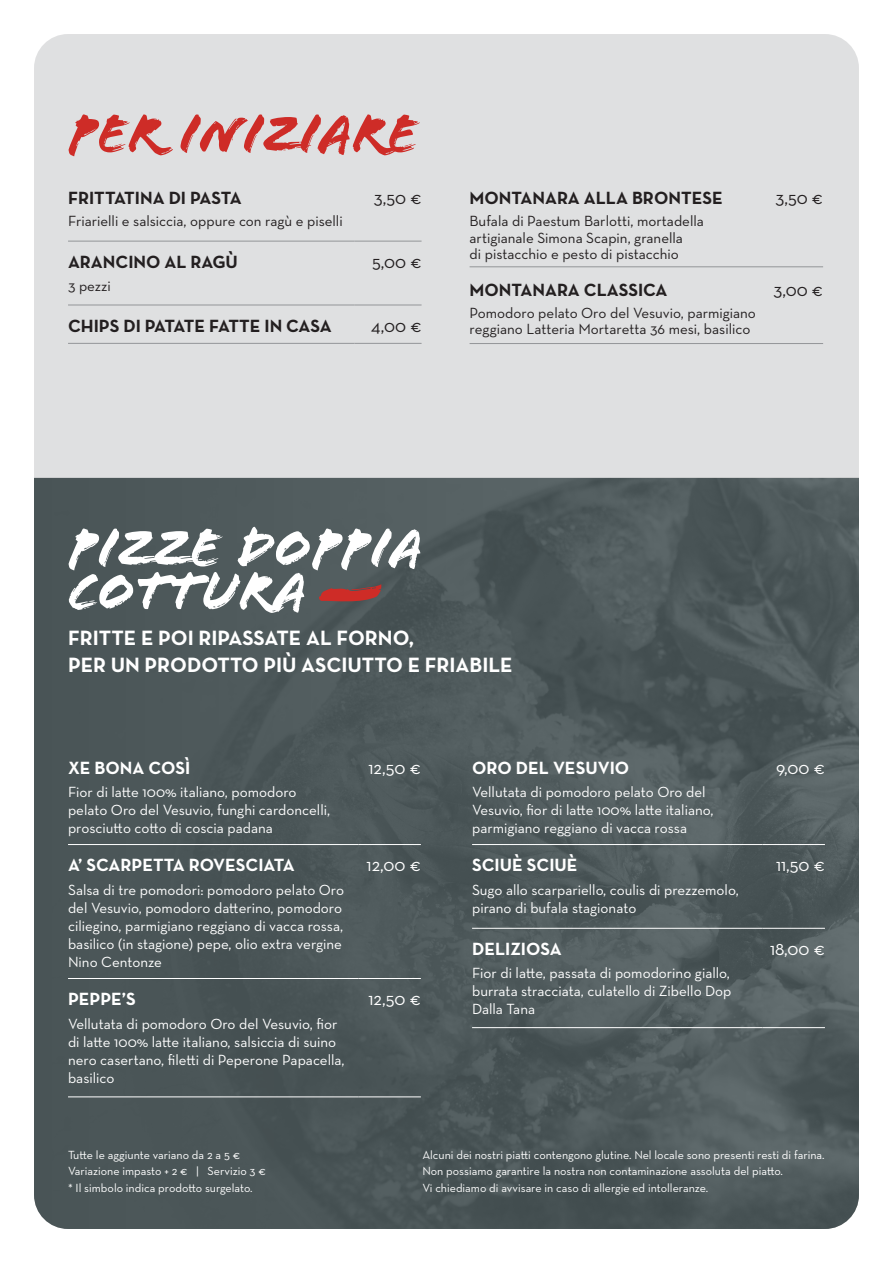
<style>
.page{position:relative;width:893px;height:1263px;background:#fff}
.page>*{position:absolute;margin:0;border:0;box-sizing:border-box;transform-origin:0 0}
.Titoli_1{font:57px/43.5px "Flood Std";color:#fff}
.Titoli_1-2{font:57px "Flood Std";color:#ce2c27}
.Ingredienti{font:700 21px/26.2px "Neutraface Text";color:#fff}
.t1{font:700 18px "Neutraface Text";color:#231f20}
.t2{font:700 18px "Neutraface Text";color:#fff}
.t3{font:18px "Neutraface Text";color:#fff}
.t4{font:18px "Neutraface Text";color:#231f20}
.Ingredienti-2{font:15px/18px "Neutraface Text";color:#fff}
.Ingredienti-3{font:15px/16.5px "Neutra Text";color:#231f20}
.Ingredienti-4{font:15px "Neutraface Text";color:#231f20}
.Ingredienti-5{font:12px "Neutraface Text";color:#fff}
</style>
<div class="page">
<div style="left:34px;top:34px;width:825px;height:1195px;background:#dfe0e1;border-radius:34px"></div>
<img style="left:34px;top:478px;width:825px;height:751px">
<svg style="left:319px;top:584px;width:62px;height:20px"></svg>
<hr style="left:472px;top:928px;width:290px;height:1px;background:#fff">
<hr style="left:762px;top:928px;width:63px;height:1px;background:#fff">
<hr style="left:472px;top:1027px;width:290px;height:1px;background:#fff">
<hr style="left:762px;top:1027px;width:63px;height:1px;background:#fff">
<hr style="left:472px;top:844px;width:290px;height:1px;background:#fff">
<hr style="left:762px;top:844px;width:63px;height:1px;background:#fff">
<hr style="left:68px;top:1096px;width:290px;height:1px;background:#fff">
<hr style="left:358px;top:1096px;width:63px;height:1px;background:#fff">
<hr style="left:68px;top:844px;width:290px;height:1px;background:#fff">
<hr style="left:358px;top:844px;width:63px;height:1px;background:#fff">
<hr style="left:68px;top:978px;width:290px;height:1px;background:#fff">
<hr style="left:358px;top:978px;width:63px;height:1px;background:#fff">
<hr style="left:68px;top:241px;width:286px;height:1px;background:#939598">
<hr style="left:354px;top:241px;width:68px;height:1px;background:#939598">
<hr style="left:68px;top:305px;width:286px;height:1px;background:#939598">
<hr style="left:354px;top:305px;width:68px;height:1px;background:#939598">
<hr style="left:68px;top:343px;width:286px;height:1px;background:#939598">
<hr style="left:354px;top:343px;width:68px;height:1px;background:#939598">
<hr style="left:470px;top:267px;width:286px;height:1px;background:#939598">
<hr style="left:756px;top:267px;width:67px;height:1px;background:#939598">
<hr style="left:470px;top:343px;width:286px;height:1px;background:#939598">
<hr style="left:756px;top:343px;width:67px;height:1px;background:#939598">
<p class="Titoli_1-2" style="left:68px;top:101px;width:351px">PER INIZIARE</p>
<p class="t1" style="left:68px;top:186px;width:175px">FRITTATINA DI PASTA</p>
<p class="t4" style="left:374px;top:187px;width:49px">3,50 €</p>
<p class="Ingredienti-3" style="left:68px;top:212px;width:276px">Friarielli e salsiccia, oppure con ragù e piselli</p>
<p class="t1" style="left:68px;top:250px;width:171px">ARANCINO AL RAGÙ</p>
<p class="t4" style="left:372px;top:251px;width:51px">5,00 €</p>
<p class="Ingredienti-4" style="left:68px;top:277px;width:44px">3 pezzi</p>
<p class="t1" style="left:68px;top:314px;width:265px">CHIPS DI PATATE FATTE IN CASA</p>
<p class="t4" style="left:371px;top:314px;width:52px">4,00 €</p>
<p class="t1" style="left:470px;top:186px;width:255px">MONTANARA ALLA BRONTESE</p>
<p class="t4" style="left:775px;top:187px;width:49px">3,50 €</p>
<p class="Ingredienti-3" style="left:470px;top:212px;width:236px">Bufala di Paestum Barlotti, mortadella artigianale Simona Scapin, granella<br>di pistacchio e pesto di pistacchio</p>
<p class="t1" style="left:470px;top:278px;width:199px">MONTANARA CLASSICA</p>
<p class="t4" style="left:774px;top:278px;width:51px">3,00 €</p>
<p class="Ingredienti-3" style="left:470px;top:304px;width:288px">Pomodoro pelato Oro del Vesuvio, parmigiano reggiano Latteria Mortaretta 36 mesi, basilico</p>
<p class="Titoli_1" style="left:68px;top:527px;width:356px">pizze DOPPIA<br>COTTURA</p>
<p class="Ingredienti" style="left:68px;top:625px;width:446px">FRITTE E POI RIPASSATE AL FORNO,<br>PER UN PRODOTTO PIÙ ASCIUTTO E FRIABILE</p>
<p class="t2" style="left:68px;top:756px;width:124px">XE BONA COSÌ</p>
<p class="t3" style="left:368px;top:756px;width:54px">12,50 €</p>
<p class="Ingredienti-2" style="left:68px;top:782px;width:264px">Fior di latte 100% italiano, pomodoro pelato Oro del Vesuvio, funghi cardoncelli, prosciutto cotto di coscia padana</p>
<p class="t2" style="left:68px;top:854px;width:228px">A’ SCARPETTA ROVESCIATA</p>
<p class="t3" style="left:367px;top:854px;width:56px">12,00 €</p>
<p class="Ingredienti-2" style="left:68px;top:880px;width:278px">Salsa di tre pomodori: pomodoro pelato Oro del Vesuvio, pomodoro datterino, pomodoro ciliegino, parmigiano reggiano di vacca rossa, basilico (in stagione) pepe, olio extra vergine Nino Centonze</p>
<p class="t2" style="left:68px;top:988px;width:69px">PEPPE’S</p>
<p class="t3" style="left:368px;top:988px;width:54px">12,50 €</p>
<p class="Ingredienti-2" style="left:68px;top:1014px;width:278px">Vellutata di pomodoro Oro del Vesuvio, fior di latte 100% latte italiano, salsiccia di suino nero casertano, filetti di Peperone Papacella, basilico</p>
<p class="t2" style="left:472px;top:756px;width:159px">ORO DEL VESUVIO</p>
<p class="t3" style="left:776px;top:756px;width:50px">9,00 €</p>
<p class="Ingredienti-2" style="left:472px;top:782px;width:243px">Vellutata di pomodoro pelato Oro del<br>Vesuvio, fior di latte 100% latte italiano, parmigiano reggiano di vacca rossa</p>
<p class="t2" style="left:472px;top:854px;width:107px">SCIUÈ SCIUÈ</p>
<p class="t3" style="left:776px;top:854px;width:50px">11,50 €</p>
<p class="Ingredienti-2" style="left:472px;top:880px;width:268px">Sugo allo scarpariello, coulis di prezzemolo, pirano di bufala stagionato</p>
<p class="t2" style="left:472px;top:937px;width:91px">DELIZIOSA</p>
<p class="t3" style="left:770px;top:938px;width:56px">18,00 €</p>
<p class="Ingredienti-2" style="left:472px;top:964px;width:261px;text-align:justify">Fior di latte, passata di pomodorino giallo, burrata stracciata, culatello di Zibello Dop Dalla Tana</p>
<p class="Ingredienti-5" style="left:68px;top:1147px;width:174px">Tutte le aggiunte variano da 2 a 5 €</p>
<p class="Ingredienti-5" style="left:68px;top:1164px;width:199px">Variazione impasto + 2 € | Servizio 3 €</p>
<p class="Ingredienti-5" style="left:68px;top:1180px;width:186px">* Il simbolo indica prodotto surgelato.</p>
<p class="Ingredienti-5" style="left:422px;top:1147px;width:404px">Alcuni dei nostri piatti contengono glutine. Nel locale sono presenti resti di farina.</p>
<p class="Ingredienti-5" style="left:422px;top:1164px;width:362px">Non possiamo garantire la nostra non contaminazione assoluta del piatto.</p>
<p class="Ingredienti-5" style="left:422px;top:1180px;width:287px">Vi chiediamo di avvisare in caso di allergie ed intolleranze.</p>
</div>
